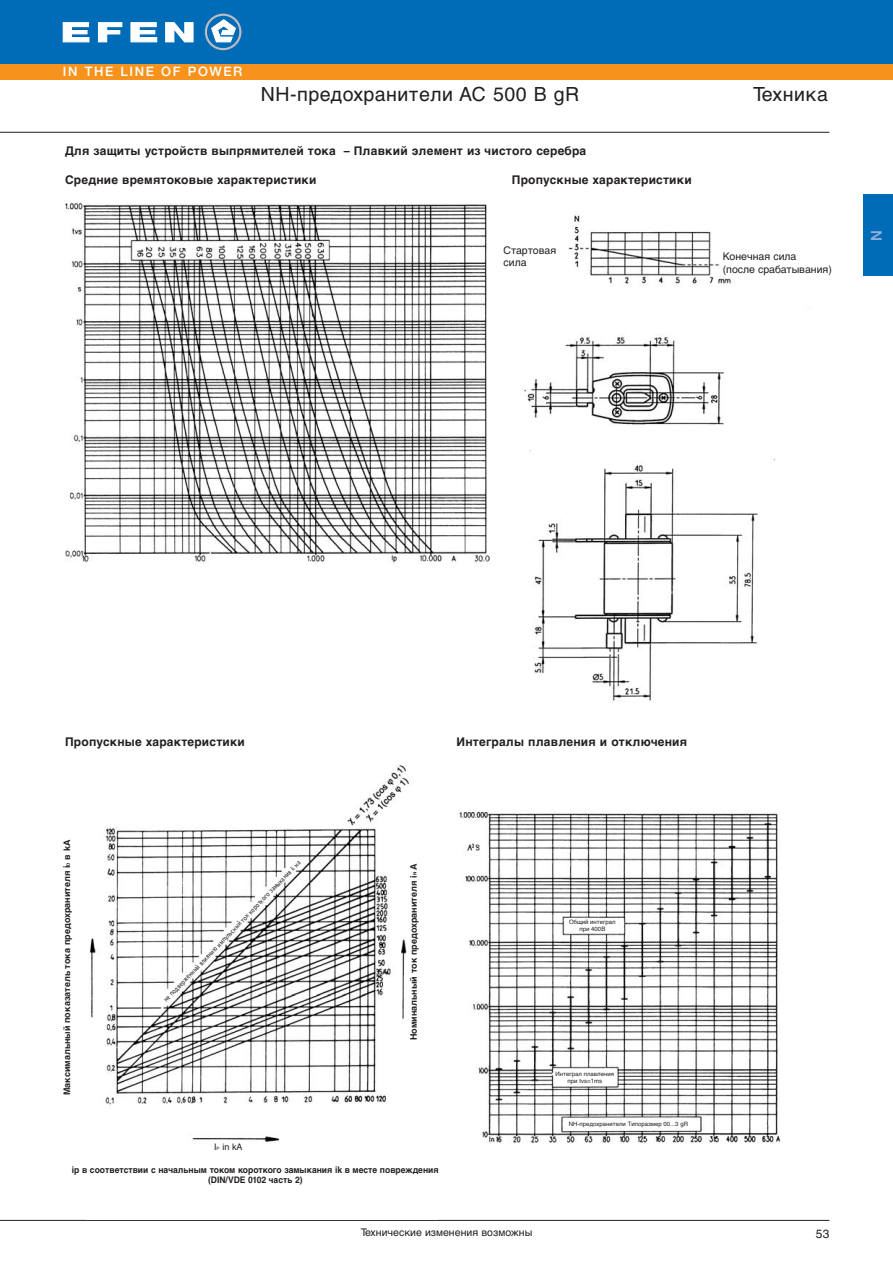
<style>
.page{position:relative;width:893px;height:1263px;background:#fff}
.page>*{position:absolute;margin:0;border:0;box-sizing:border-box;transform-origin:0 0}
.t1{font:19.5px "Helvetica Cyr Upright";letter-spacing:.03em;color:#231f20}
.t2{font:500 15px "Helvetica Neue";color:#96b2dc}
.t3{font:500 13.05px "Helvetica Neue";letter-spacing:.12em;color:#fff}
.t4{font:700 12px "Helvetica Cyr";letter-spacing:.015em;color:#231f20}
.t5{font:12px "Helvetica Cyr Upright";color:#231f20}
.t6{font:10.5px/12.6px "Helvetica Cyr Upright";color:#231f20}
.t7{font:700 9px/10.5px "Helvetica Cyr";color:#231f20;text-align:center;scale:.95 1}
.t8{font:700 9px "Helvetica Cyr";color:#231f20}
.t9{font:9px "Helvetica Cyr Upright";color:#231f20}
.t10{font:6.75px "Lucida Grande";color:#231f20;scale:.8 1}
.t11{font:6px/7.2px "Helvetica Cyr Upright";color:#231f20;text-align:center}
.s1{font-size:4.5px}
.s2{font-size:3.45px}
</style>
<div class="page">
<div style="left:0;top:64px;width:892px;height:15px;background:#f7931d"></div>
<div style="left:0;top:0;width:892px;height:64px;background:#006cb7"></div>
<svg style="left:211px;top:19px;width:25px;height:23px"></svg>
<div style="left:205px;top:14px;width:36px;height:36px;border:2px solid #bcbdc0;border-radius:50%"></div>
<svg style="left:63px;top:22px;width:26px;height:20px"></svg>
<svg style="left:98px;top:22px;width:24px;height:20px"></svg>
<svg style="left:130px;top:22px;width:27px;height:20px"></svg>
<svg style="left:165px;top:22px;width:28px;height:20px"></svg>
<hr style="left:0;top:1220px;width:829px;height:1px;background:#231f20">
<hr style="left:0;top:132px;width:829px;height:1px;background:#231f20">
<div style="left:862px;top:195px;width:30px;height:81px;background:#006cb7"></div>
<img style="left:65px;top:202px;width:425px;height:361px">
<img style="left:459px;top:811px;width:322px;height:332px">
<img style="left:89px;top:765px;width:320px;height:381px">
<img style="left:524px;top:215px;width:251px;height:486px">
<div style="left:408px;top:842px;width:28px;height:203px;background:#fff"></div>
<p class="t3" style="left:63px;top:66px;width:181px">IN THE LINE OF POWER</p>
<h1 class="t1" style="left:261px;top:87px;width:320px">NH-предохранители AC 500 B gR</h1>
<h1 class="t1" style="left:753px;top:87px;width:76px">Техника</h1>
<p class="t4" style="left:65px;top:146px;width:522px">Для защиты устройств выпрямителей тока – Плавкий элемент из чистого серебра</p>
<p class="t4" style="left:65px;top:176px;width:253px">Средние времятоковые характеристики</p>
<p class="t4" style="left:512px;top:176px;width:181px">Пропускные характеристики</p>
<p class="t6" style="left:503px;top:245px;width:54px">Стартовая сила</p>
<p class="t6" style="left:722px;top:251px;width:111px">Конечная сила<br>(после срабатывания)</p>
<p class="t2" style="left:871px;top:241px;width:12px;rotate:-90deg">N</p>
<p class="t4" style="left:65px;top:737px;width:181px">Пропускные характеристики</p>
<p class="t4" style="left:456px;top:737px;width:232px">Интегралы плавления и отключения</p>
<p class="t8" style="left:64px;top:1095px;width:257px;rotate:-90deg">Максимальный показатель тока предохранителя i<span class="s1">D</span> в kA</p>
<p class="t10" style="left:162px;top:998px;width:244px;rotate:-46deg">не подверженный влиянию импульсный ток короткого замыкания I<span class="s2">S</span> на</p>
<p class="t9" style="left:214px;top:1144px;width:30px">I<span class="s1">P</span> in kA</p>
<p class="t8" style="left:410px;top:1040px;width:178px;rotate:-90deg">Номинальный ток предохранителя i<span class="s1">N</span> A</p>
<p class="t7" style="left:72px;top:1165px;width:387px">ip в соответствии с начальным током короткого замыкания ik в месте повреждения (DIN/VDE 0102 часть 2)</p>
<p class="t6" style="left:361px;top:1228px;width:173px">Технические изменения возможны</p>
<p class="t11" style="left:569px;top:919px;width:48px">Общий интеграл при 400В</p>
<p class="t11" style="left:555px;top:1071px;width:60px">Интеграл плавления при tvs=1ms</p>
<p class="t11" style="left:568px;top:1121px;width:121px">NH-предохранители Типоразмер 00...3 gR</p>
<p class="t5" style="left:816px;top:1229px;width:15px">53</p>
</div>
